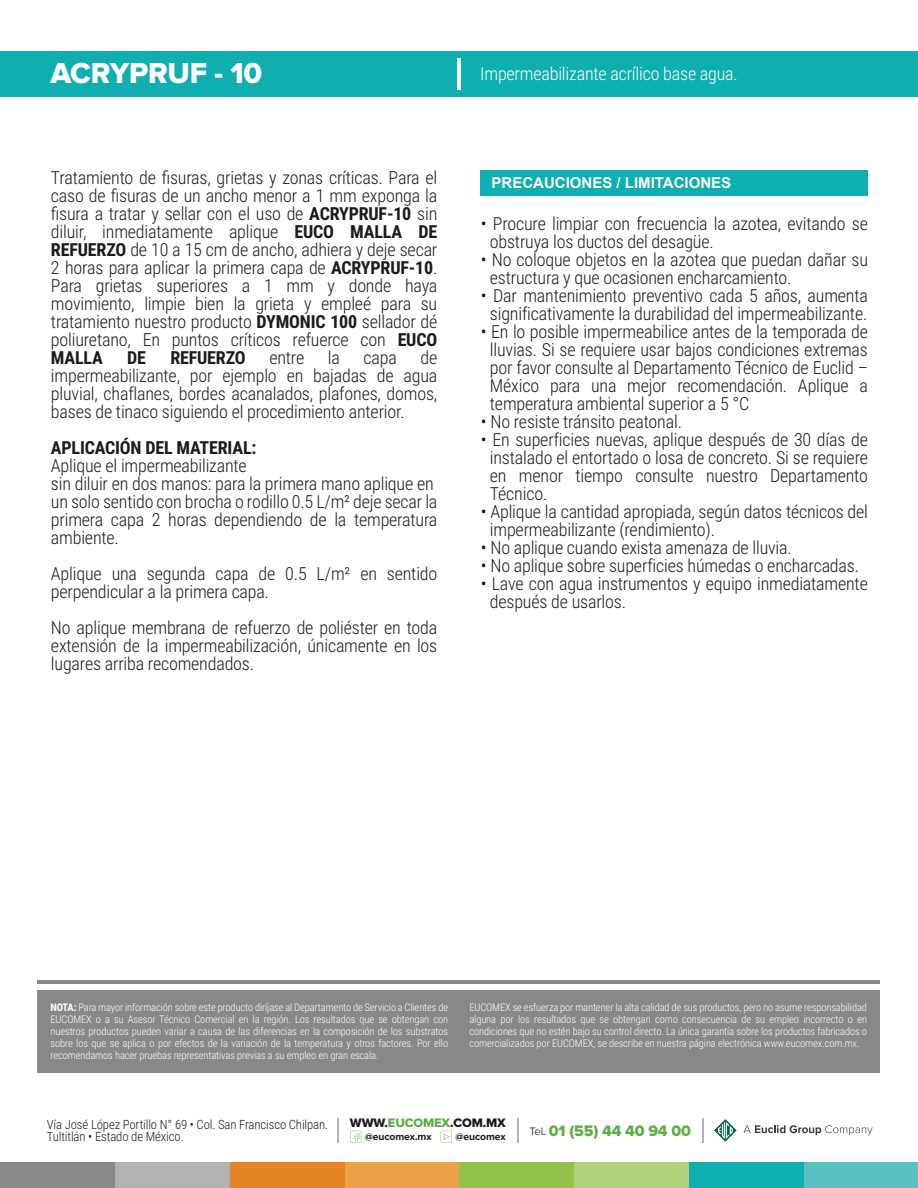
<style>
.page{position:relative;width:918px;height:1188px;background:#fff}
.page>*{position:absolute;margin:0;border:0;box-sizing:border-box;transform-origin:0 0}
.t1{font:30px "Proxima Nova A Extrabld";letter-spacing:-.01em;color:#fff}
.t2{font:300 18px/18px "Roboto Condensed";letter-spacing:-.01em;color:#1b1b1a}
.t3{font:300 18px "Roboto Condensed";letter-spacing:-.01em;color:#fff}
.t4{font:700 18px "Roboto Condensed";letter-spacing:-.01em;color:#1b1b1a}
.t5{font:15.75px "Proxima Nova A Extrabld";letter-spacing:-.01em;color:#5fae45}
.t6{font:700 15px "Arial";color:#fff}
.t7{font:300 12.75px/12.8px "Roboto Condensed";letter-spacing:-.01em;color:#1b1b1a}
.t8{font:12.75px "Proxima Nova A Extrabld";letter-spacing:-.01em;color:#1b1b1a}
.t9{font:300 10.5px/12px "Roboto Condensed";letter-spacing:-.01em;color:#fff;text-align:justify}
.t10{font:700 10.35px "Proxima Nova A";letter-spacing:-.01em;color:#1b1b1a}
.s1{font-weight:700}
.s2{color:#5fae45}
.s3{font-family:"Proxima Nova A";font-size:11.25px;color:#3d3d3c}
</style>
<div class="page">
<div style="left:37px;top:990px;width:843px;height:82px;background:#898787"></div>
<hr style="left:37px;top:980px;width:843px;height:3px;background:#898787">
<div style="left:804px;top:1162px;width:114px;height:26px;background:#59c0c0"></div>
<div style="left:689px;top:1162px;width:115px;height:26px;background:#0fafb1"></div>
<div style="left:574px;top:1162px;width:115px;height:26px;background:#b1d278"></div>
<div style="left:459px;top:1162px;width:115px;height:26px;background:#91c24a"></div>
<div style="left:345px;top:1162px;width:114px;height:26px;background:#eea044"></div>
<div style="left:230px;top:1162px;width:115px;height:26px;background:#e68424"></div>
<div style="left:115px;top:1162px;width:115px;height:26px;background:#b2b2b2"></div>
<div style="left:0;top:1162px;width:115px;height:26px;background:#898787"></div>
<svg style="left:714px;top:1119px;width:23px;height:23px"></svg>
<svg style="left:744px;top:1125px;width:129px;height:10px"></svg>
<svg style="left:441px;top:1131px;width:11px;height:12px"></svg>
<svg style="left:350px;top:1131px;width:11px;height:12px"></svg>
<svg style="left:702px;top:1118px;width:1px;height:25px"></svg>
<svg style="left:517px;top:1118px;width:1px;height:25px"></svg>
<hr style="left:337px;top:1118px;width:2px;height:25px;background:#b2b2b2">
<div style="left:0;top:51px;width:918px;height:45px;background:#0fafb1"></div>
<hr style="left:457px;top:58px;width:4px;height:31px;background:#fff">
<div style="left:481px;top:170px;width:387px;height:26px;background:#0fafb1"></div>
<h1 class="t1" style="left:51px;top:56px;width:213px">ACRYPRUF - 10</h1>
<p class="t3" style="left:480px;top:61px;width:259px">Impermeabilizante acrílico base agua.</p>
<p class="t2" style="left:51px;top:168px;width:388px;text-align:justify">Tratamiento de fisuras, grietas y zonas críticas. Para el caso de fisuras de un ancho menor a 1 mm exponga la fisura a tratar y sellar con el uso de <span class="s1">ACRYPRUF-10</span> sin diluir, inmediatamente aplique <span class="s1">EUCO MALLA DE REFUERZO</span> de 10 a 15 cm de ancho, adhiera y deje secar 2 horas para aplicar la primera capa de <span class="s1">ACRYPRUF-10</span>.<br>Para grietas superiores a 1 mm y donde haya movimiento, limpie bien la grieta y empleé para su tratamiento nuestro producto <span class="s1">DYMONIC 100</span> sellador dé poliuretano, En puntos críticos refuerce con <span class="s1">EUCO MALLA</span></p>
<p class="t2" style="left:51px;top:348px;width:388px;text-align:justify;text-indent:370px">de impermeabilizante, por ejemplo en bajadas de agua pluvial, chaflanes, bordes acanalados, plafones, domos, bases de tinaco siguiendo el procedimiento anterior.</p>
<p class="t4" style="left:51px;top:435px;width:207px">APLICACIÓN DEL MATERIAL:</p>
<p class="t2" style="left:51px;top:456px;width:388px">Aplique el impermeabilizante<br>sin diluir en dos manos: para la primera mano aplique en un solo sentido con brocha o rodillo 0.5 L/m² deje secar la primera capa 2 horas dependiendo de la temperatura ambiente.</p>
<p class="t2" style="left:51px;top:564px;width:388px">Aplique una segunda capa de 0.5 L/m² en sentido perpendicular a la primera capa.</p>
<p class="t2" style="left:51px;top:618px;width:388px;text-align:justify">No aplique membrana de refuerzo de poliéster en toda extensión de la impermeabilización, únicamente en los lugares arriba recomendados.</p>
<p class="t4" style="left:127px;top:345px;width:20px">DE</p>
<p class="t4" style="left:170px;top:345px;width:77px">REFUERZO</p>
<p class="t2" style="left:269px;top:348px;width:36px">entre</p>
<p class="t2" style="left:328px;top:348px;width:14px">la</p>
<p class="t2" style="left:364px;top:348px;width:35px">capa</p>
<p class="t6" style="left:492px;top:173px;width:241px">PRECAUCIONES / LIMITACIONES</p>
<p class="t2" style="left:490px;top:214px;width:380px;text-indent:-9px">• Procure limpiar con frecuencia la azotea, evitando se obstruya los ductos del desagüe.</p>
<p class="t2" style="left:490px;top:250px;width:380px;text-indent:-9px">• No coloque objetos en la azotea que puedan dañar su estructura y que ocasionen encharcamiento.</p>
<p class="t2" style="left:481px;top:286px;width:389px;text-align:center">• Dar mantenimiento preventivo cada 5 años, aumenta significativamente la durabilidad del impermeabilizante.</p>
<p class="t2" style="left:490px;top:322px;width:380px;text-align:justify;text-indent:-9px">• En lo posible impermeabilice antes de la temporada de lluvias. Si se requiere usar bajos condiciones extremas por favor consulte al Departamento Técnico de Euclid – México para una mejor recomendación. Aplique a temperatura ambiental superior a 5 °C</p>
<p class="t2" style="left:481px;top:412px;width:203px">• No resiste tránsito peatonal.</p>
<p class="t2" style="left:490px;top:430px;width:380px;text-align:justify;text-indent:-9px">• En superficies nuevas, aplique después de 30 días de instalado el entortado o losa de concreto. Si se requiere en menor tiempo consulte nuestro Departamento Técnico.</p>
<p class="t2" style="left:490px;top:502px;width:380px;text-indent:-9px">• Aplique la cantidad apropiada, según datos técnicos del impermeabilizante (rendimiento).</p>
<p class="t2" style="left:481px;top:538px;width:312px">• No aplique cuando exista amenaza de lluvia.</p>
<p class="t2" style="left:481px;top:556px;width:380px">• No aplique sobre superficies húmedas o encharcadas.</p>
<p class="t2" style="left:490px;top:574px;width:380px;text-indent:-9px">• Lave con agua instrumentos y equipo inmediatamente después de usarlos.</p>
<p class="t9" style="left:51px;top:1001px;width:399px"><span class="s1">NOTA:</span> Para mayor información sobre este producto diríjase al Departamento de Servicio a Clientes de EUCOMEX o a su Asesor Técnico Comercial en la región. Los resultados que se obtengan con nuestros productos pueden variar a causa de las diferencias en la composición de los substratos sobre los que se aplica o por efectos de la variación de la temperatura y otros factores. Por ello recomendamos hacer pruebas representativas previas a su empleo en gran escala.</p>
<p class="t9" style="left:469px;top:1001px;width:399px">EUCOMEX se esfuerza por mantener la alta calidad de sus productos, pero no asume responsabilidad alguna por los resultados que se obtengan como consecuencia de su empleo incorrecto o en condiciones que no estén bajo su control directo. La única garantía sobre los productos fabricados o comercializados por EUCOMEX, se describe en nuestra página electrónica www.eucomex.com.mx.</p>
<p class="t8" style="left:350px;top:1115px;width:157px">WWW.<span class="s2">EUCOMEX</span>.COM.MX</p>
<p class="t10" style="left:365px;top:1131px;width:68px">@eucomex.mx</p>
<p class="t10" style="left:456px;top:1131px;width:52px">@eucomex</p>
<p class="t7" style="left:47px;top:1117px;width:283px">Vía José López Portillo N° 69 • Col. San Francisco Chilpan.<br>Tultitlán • Estado de México.</p>
<p class="t5" style="left:529px;top:1121px;width:163px"><span class="s3">Tel.</span> 01 (55) 44 40 94 00</p>
</div>
